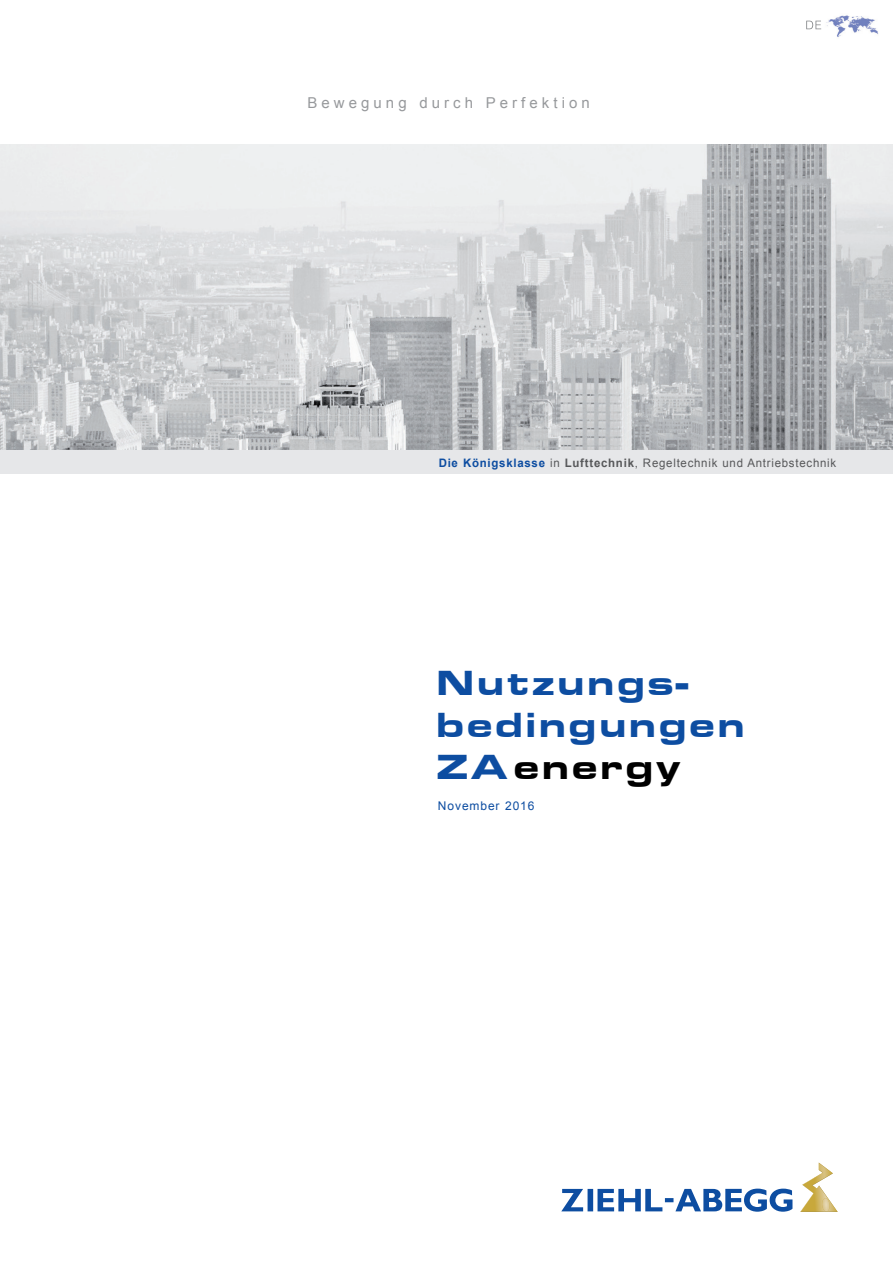
<style>
.page{position:relative;width:893px;height:1263px;background:#fff}
.page>*{position:absolute;margin:0;border:0;box-sizing:border-box;transform-origin:0 0}
.t1{font:900 36px/42px "Eurostile Ext";letter-spacing:.05em;color:#0d4da1}
.t2{font:15px "Arial";letter-spacing:.27em;color:#97999c}
.t3{font:12px "Arial";letter-spacing:.075em;color:#0d4da1}
.t4{font:11.7px "Arial";letter-spacing:.065em;color:#57585a}
.s1{font-weight:700;color:#0d4da1}
.s2{font-weight:700}
.s3{color:#000}
</style>
<div class="page">
<img style="left:0;top:144px;width:893px;height:306px">
<div style="left:0;top:450px;width:893px;height:23px;background:#e6e7e9"></div>
<svg style="left:561px;top:1188px;width:231px;height:24px"></svg>
<svg style="left:800px;top:1162px;width:38px;height:50px"></svg>
<svg style="left:806px;top:21px;width:15px;height:8px"></svg>
<img style="left:826px;top:15px;width:52px;height:22px">
<p class="t2" style="left:307px;top:93px;width:284px">Bewegung durch Perfektion</p>
<p class="t4" style="left:439px;top:455px;width:399px"><span class="s1">Die Königsklasse</span> in <span class="s2">Lufttechnik</span>, Regeltechnik und Antriebstechnik</p>
<h1 class="t1" style="left:436px;top:659px;width:311px">Nutzungs&shy;bedingungen<br>ZA<span class="s3">energy</span></h1>
<p class="t3" style="left:438px;top:798px;width:98px">November 2016</p>
</div>
